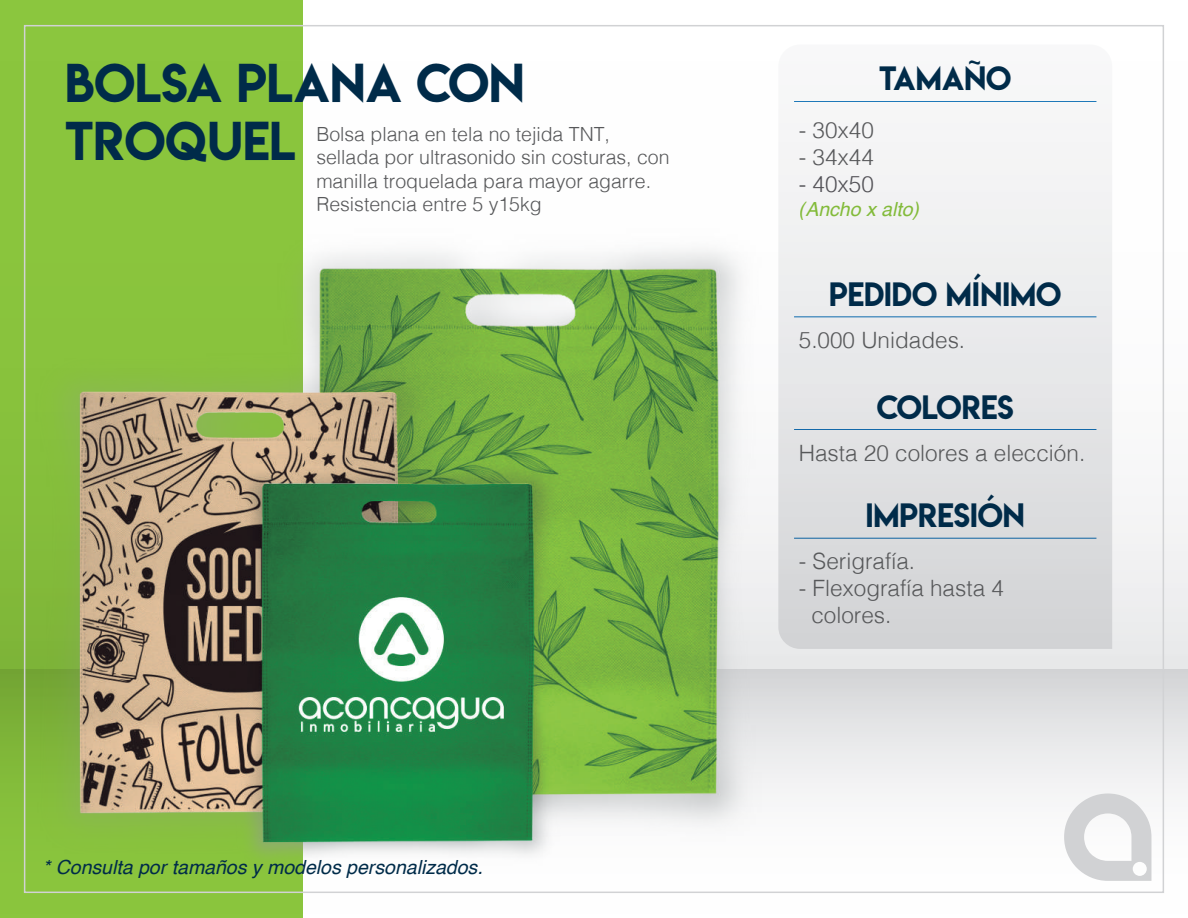
<style>
.page{position:relative;width:1188px;height:918px;background:#fff}
.page>*{position:absolute;margin:0;border:0;box-sizing:border-box;transform-origin:0 0}
.t1{font:48.6px/58.2px "Lemon Milk";color:#002b49}
.t2{font:30px "Lemon Milk";color:#002b49}
.t3{font:300 22.5px/27px "Helvetica";color:#57585a}
.t4{font:300 22.5px "Helvetica";color:#525156}
.t5{font:300 19.5px/23.4px "Helvetica";color:#57585a}
.t6{font:italic 19.5px "Helvetica";color:#002b49}
.t7{font:italic 19.5px "Helvetica";color:#8bc63e}
</style>
<div class="page">
<div style="left:0;top:0;width:1188px;height:669px;background:linear-gradient(to bottom,#fff,#eeeeef)"></div>
<div style="left:0;top:669px;width:1188px;height:249px;background:linear-gradient(to bottom,#dadbdd,#fff)"></div>
<div style="left:0;top:0;width:303px;height:918px;background:#8bc63e"></div>
<svg style="left:1064px;top:794px;width:87px;height:87px"></svg>
<img style="left:29px;top:169px;width:738px;height:739px">
<svg style="left:778px;top:44px;width:334px;height:605px"></svg>
<hr style="left:794px;top:101px;width:302px;height:1px;background:#1074bc">
<hr style="left:794px;top:316px;width:302px;height:1px;background:#1074bc">
<hr style="left:794px;top:429px;width:302px;height:1px;background:#1074bc">
<hr style="left:794px;top:538px;width:302px;height:1px;background:#1074bc">
<h2 class="t2" style="left:879px;top:57px;width:134px">TAMAÑO</h2>
<h1 class="t1" style="left:65px;top:54px;width:461px">BOLSA PLANA CON<br>TROQUEL</h1>
<p class="t5" style="left:316px;top:121px;width:355px">Bolsa plana en tela no tejida TNT, sellada por ultrasonido sin costuras, con manilla troquelada para mayor agarre.<br>Resistencia entre 5 y15kg</p>
<p class="t3" style="left:799px;top:115px;width:77px">- 30x40</p>
<p class="t3" style="left:799px;top:142px;width:77px">- 34x44</p>
<p class="t4" style="left:799px;top:165px;width:77px">- 40x50</p>
<p class="t7" style="left:799px;top:194px;width:122px">(Ancho x alto)</p>
<h2 class="t2" style="left:829px;top:273px;width:234px">PEDIDO MÍNIMO</h2>
<p class="t3" style="left:799px;top:325px;width:168px">5.000 Unidades.</p>
<h2 class="t2" style="left:877px;top:385px;width:138px">COLORES</h2>
<p class="t3" style="left:799px;top:437px;width:288px">Hasta 20 colores a elección.</p>
<h2 class="t2" style="left:866px;top:494px;width:161px">IMPRESIÓN</h2>
<p class="t6" style="left:43px;top:852px;width:442px">* Consulta por tamaños y modelos personalizados.</p>
<p class="t3" style="left:799px;top:546px;width:118px">- Serigrafía.</p>
<p class="t3" style="left:811px;top:573px;width:194px;text-indent:-13px">- Flexografía hasta 4 colores.</p>
</div>
